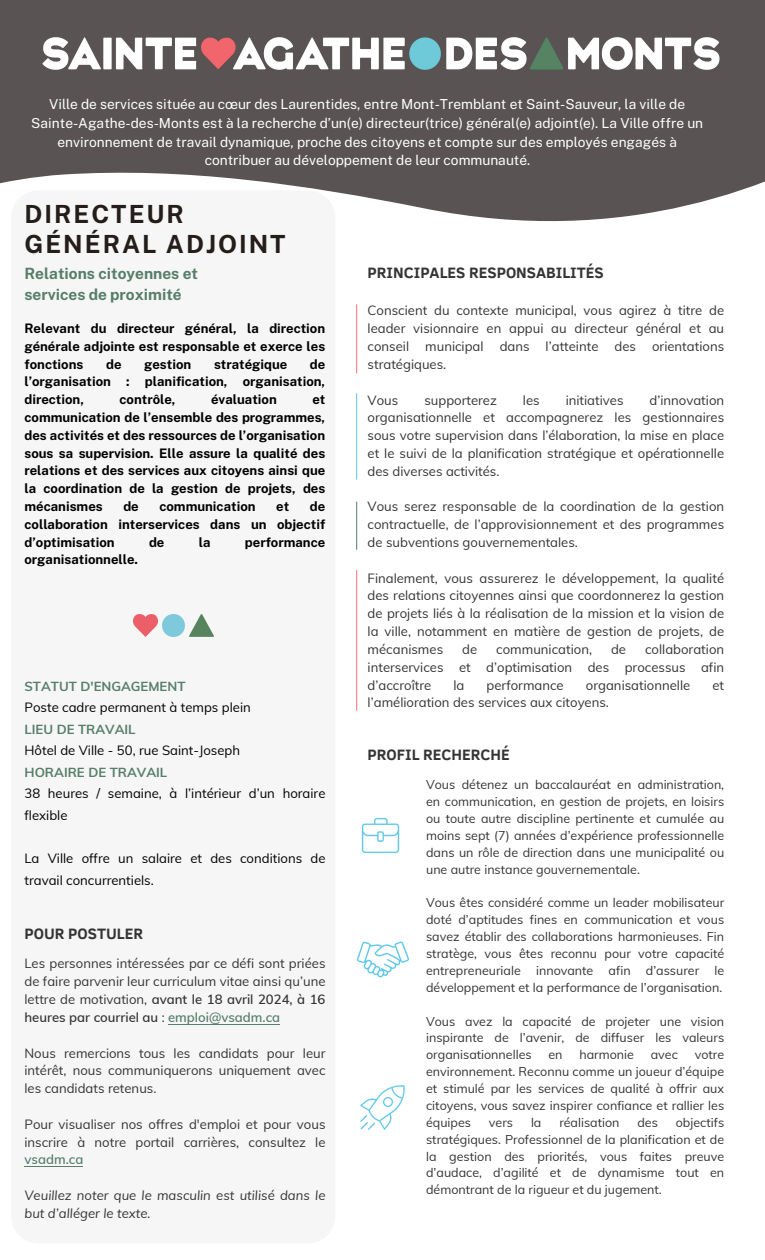
<style>
.page{position:relative;width:765px;height:1260px;background:#fff}
.page>*{position:absolute;margin:0;border:0;box-sizing:border-box;transform-origin:0 0}
.t1{font:700 25px/30px "Public Sans";letter-spacing:.08em;color:#241d19}
.t2{font:700 15.5px/21.5px "Public Sans";color:#567e6a}
.t3{font:700 15.38px "Clear Sans";color:#343434}
.t4{font:13.75px/18.8px "Public Sans";color:#fff;text-align:center}
.t5{font:13.12px/17.8px "Muli";color:#343434;text-align:justify}
.t6{font:700 13.12px/17.8px "Public Sans";color:#000;text-align:justify}
.t7{font:13.12px/21.5px "Muli";color:#000}
.t8{font:italic 13.12px/17.8px "Muli";color:#343434}
.t9{font:12.5px/16.9px "Muli";color:#343434;text-align:justify}
.s1{font-weight:700;color:#567e6a}
.s2{font-weight:600}
.s3{font-weight:600;color:#567e6a}
</style>
<div class="page">
<div style="left:11px;top:190px;width:324px;height:1053px;background:#f6f6f6;border-radius:27px"></div>
<img style="left:133px;top:615px;width:25px;height:21px">
<img style="left:163px;top:615px;width:21px;height:21px">
<img style="left:190px;top:615px;width:23px;height:21px">
<img style="left:361px;top:818px;width:39px;height:35px">
<img style="left:357px;top:941px;width:51px;height:37px">
<img style="left:360px;top:1085px;width:45px;height:45px">
<hr style="left:356px;top:305px;width:1px;height:68px;background:#ff6f7b">
<hr style="left:356px;top:394px;width:1px;height:85px;background:#54c9e8">
<hr style="left:356px;top:502px;width:1px;height:47px;background:#567e6a">
<hr style="left:356px;top:570px;width:1px;height:141px;background:#ff6f7b">
<svg style="left:0;top:0;width:765px;height:222px;fill:#595353"></svg>
<img style="left:38px;top:31px;width:686px;height:46px">
<hr style="left:168px;top:1024px;width:112px;height:1px;background:#567e6a">
<hr style="left:25px;top:1166px;width:58px;height:1px;background:#567e6a">
<p class="t4" style="left:31px;top:95px;width:673px">Ville de services située au cœur des Laurentides, entre Mont-Tremblant et Saint-Sauveur, la ville de Sainte-Agathe-des-Monts est à la recherche d’un(e) directeur(trice) général(e) adjoint(e). La Ville offre un environnement de travail dynamique, proche des citoyens et compte sur des employés engagés à contribuer au développement de leur communauté.</p>
<p class="t1" style="left:25px;top:199px;width:263px">DIRECTEUR<br>GÉNÉRAL ADJOINT</p>
<p class="t2" style="left:25px;top:262px;width:175px">Relations citoyennes et services de proximité</p>
<p class="t6" style="left:25px;top:319px;width:302px">Relevant du directeur général, la direction générale adjointe est responsable et exerce les fonctions</p>
<p class="t6" style="left:25px;top:355px;width:302px;text-indent:285px">de l’organisation : planification, organisation, direction,</p>
<p class="t6" style="left:106px;top:355px;width:17px">de</p>
<p class="t6" style="left:144px;top:355px;width:49px">gestion</p>
<p class="t6" style="left:214px;top:355px;width:75px">stratégique</p>
<p class="t6" style="left:120px;top:391px;width:58px">contrôle,</p>
<p class="t6" style="left:211px;top:391px;width:67px">évaluation</p>
<p class="t6" style="left:25px;top:391px;width:302px;text-indent:288px">et communication de l’ensemble des programmes, des activités et des ressources de l’organisation sous sa supervision. Elle assure la qualité des relations et des services aux citoyens ainsi que la coordination de la gestion de projets, des mécanismes</p>
<p class="t6" style="left:25px;top:497px;width:302px;text-indent:285px">de collaboration interservices dans un objectif d’optimisation</p>
<p class="t6" style="left:123px;top:497px;width:17px">de</p>
<p class="t6" style="left:159px;top:497px;width:98px">communication</p>
<p class="t6" style="left:276px;top:497px;width:14px">et</p>
<p class="t6" style="left:149px;top:533px;width:17px">de</p>
<p class="t6" style="left:199px;top:533px;width:13px">la</p>
<p class="t6" style="left:245px;top:533px;width:82px">performance</p>
<p class="t6" style="left:25px;top:551px;width:115px">organisationnelle.</p>
<p class="t7" style="left:25px;top:675px;width:303px"><span class="s1">STATUT D'ENGAGEMENT<br></span>Poste cadre permanent à temps plein<br><span class="s1">LIEU DE TRAVAIL<br></span>Hôtel de Ville - 50, rue Saint-Joseph<br><span class="s1">HORAIRE DE TRAVAIL<br></span>38 heures / semaine, à l’intérieur d’un horaire flexible</p>
<p class="t7" style="left:25px;top:847px;width:303px">La Ville offre un salaire et des conditions de travail concurrentiels.</p>
<p class="t3" style="left:25px;top:922px;width:120px">POUR POSTULER</p>
<p class="t5" style="left:25px;top:955px;width:303px">Les personnes intéressées par ce défi sont priées de faire parvenir leur curriculum vitae ainsi qu’une lettre de motivation, <span class="s2">avant le 18 avril 2024, à 16 heures par courriel au</span> : <span class="s3">emploi@vsadm.ca</span></p>
<p class="t5" style="left:25px;top:1044px;width:303px">Nous remercions tous les candidats pour leur intérêt, nous communiquerons uniquement avec les candidats retenus.</p>
<p class="t5" style="left:25px;top:1115px;width:303px">Pour visualiser nos offres d'emploi et pour vous inscrire à notre portail carrières, consultez le <span class="s3">vsadm.ca</span></p>
<p class="t8" style="left:25px;top:1186px;width:303px">Veuillez noter que le masculin est utilisé dans le but d’alléger le texte.</p>
<p class="t3" style="left:368px;top:261px;width:238px">PRINCIPALES RESPONSABILITÉS</p>
<p class="t5" style="left:368px;top:302px;width:358px">Conscient du contexte municipal, vous agirez à titre de leader visionnaire en appui au directeur général et au conseil municipal dans l’atteinte des orientations stratégiques.</p>
<p class="t5" style="left:368px;top:391px;width:32px">Vous</p>
<p class="t5" style="left:424px;top:391px;width:74px">supporterez</p>
<p class="t5" style="left:523px;top:391px;width:18px">les</p>
<p class="t5" style="left:566px;top:391px;width:59px">initiatives</p>
<p class="t5" style="left:368px;top:391px;width:358px;text-indent:282px">d’innovation organisationnelle et accompagnerez les gestionnaires sous votre supervision dans l’élaboration, la mise en place et le suivi de la planification stratégique et opérationnelle des diverses activités.</p>
<p class="t5" style="left:368px;top:498px;width:358px">Vous serez responsable de la coordination de la gestion contractuelle, de l’approvisionnement et des programmes de subventions gouvernementales.</p>
<p class="t5" style="left:368px;top:569px;width:358px">Finalement, vous assurerez le développement, la qualité des relations citoyennes ainsi que coordonnerez la gestion de projets liés à la réalisation de la mission et la vision de la ville, notamment en matière de gestion de projets, de mécanismes</p>
<p class="t5" style="left:368px;top:640px;width:358px;text-indent:278px">collaboration interservices et d’optimisation des processus afin d’accroître</p>
<p class="t5" style="left:462px;top:640px;width:17px">de</p>
<p class="t5" style="left:496px;top:640px;width:97px">communication,</p>
<p class="t5" style="left:611px;top:640px;width:17px">de</p>
<p class="t5" style="left:453px;top:676px;width:12px">la</p>
<p class="t5" style="left:487px;top:676px;width:79px">performance</p>
<p class="t5" style="left:586px;top:676px;width:106px">organisationnelle</p>
<p class="t5" style="left:712px;top:676px;width:13px">et</p>
<p class="t5" style="left:368px;top:694px;width:243px">l’amélioration des services aux citoyens.</p>
<p class="t3" style="left:368px;top:743px;width:144px">PROFIL RECHERCHÉ</p>
<p class="t9" style="left:426px;top:776px;width:300px">Vous détenez un baccalauréat en administration, en communication, en gestion de projets, en loisirs ou toute autre discipline pertinente et cumulée au moins sept (7) années d’expérience professionnelle dans un rôle de direction dans une municipalité ou une autre instance gouvernementale.</p>
<p class="t9" style="left:426px;top:894px;width:300px">Vous êtes considéré comme un leader mobilisateur doté d’aptitudes fines en communication et vous savez établir des collaborations harmonieuses. Fin stratège, vous êtes reconnu pour votre capacité entrepreneuriale innovante afin d’assurer le développement et la performance de l’organisation.</p>
<h2 class="t9" style="left:426px;top:1012px;width:300px">Vous avez la capacité de projeter une vision inspirante de l’avenir, de diffuser les valeurs organisationnelles</h2>
<h2 class="t9" style="left:549px;top:1046px;width:16px">en</h2>
<h2 class="t9" style="left:579px;top:1046px;width:56px">harmonie</h2>
<h2 class="t9" style="left:651px;top:1046px;width:29px">avec</h2>
<h2 class="t9" style="left:426px;top:1046px;width:300px;text-indent:269px">votre environnement. Reconnu comme un joueur d’équipe et stimulé par les services de qualité à offrir aux citoyens, vous savez inspirer confiance et rallier les équipes</h2>
<h2 class="t9" style="left:489px;top:1114px;width:26px">vers</h2>
<h2 class="t9" style="left:531px;top:1114px;width:12px">la</h2>
<h2 class="t9" style="left:559px;top:1114px;width:62px">réalisation</h2>
<h2 class="t9" style="left:637px;top:1114px;width:22px">des</h2>
<h2 class="t9" style="left:426px;top:1114px;width:300px;text-indent:250px">objectifs stratégiques. Professionnel de la planification et de la gestion des priorités, vous faites preuve d’audace, d’agilité et de dynamisme tout en démontrant de la rigueur et du jugement.</h2>
</div>
